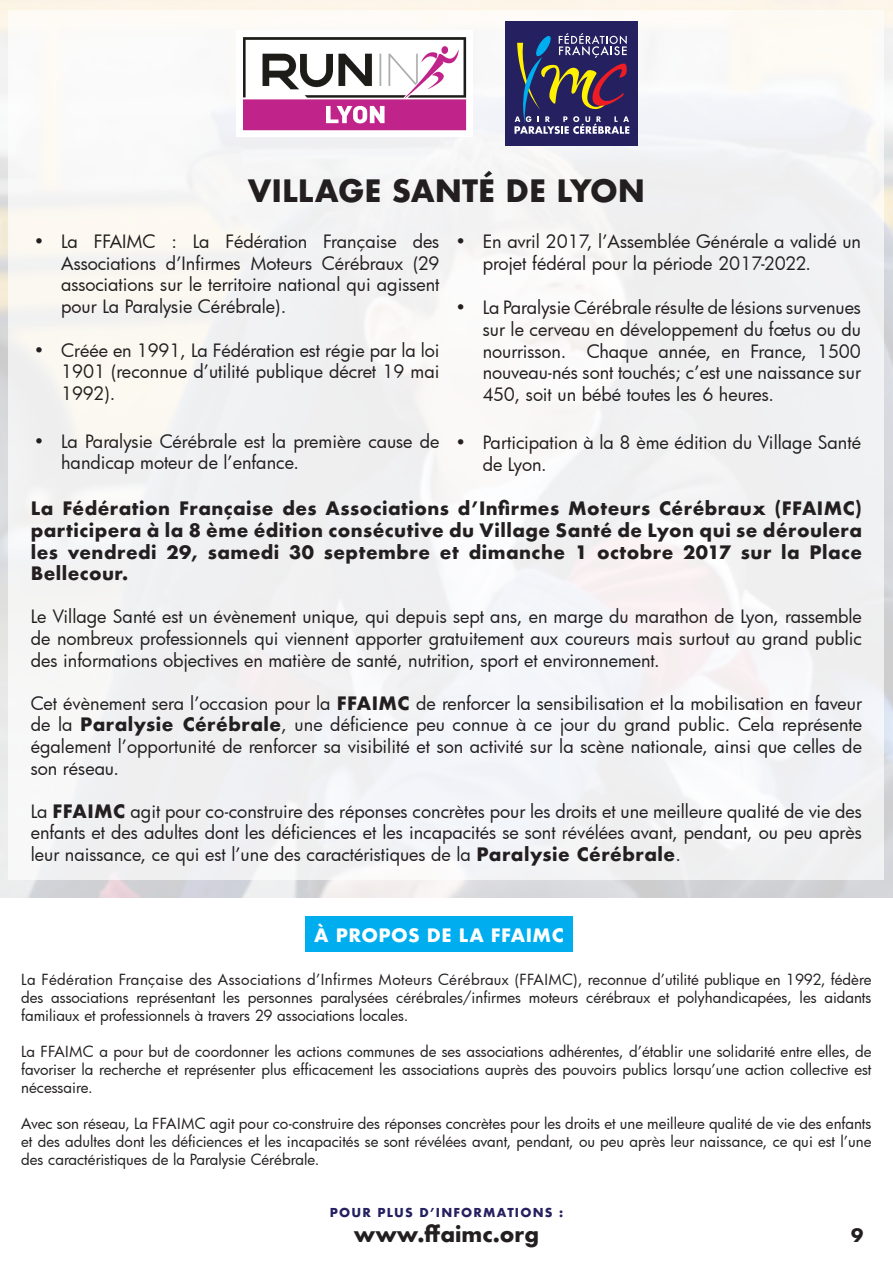
<style>
.page{position:relative;width:893px;height:1263px;background:#fff}
.page>*{position:absolute;margin:0;border:0;box-sizing:border-box;transform-origin:0 0}
.t1{font:700 30px "Futura";color:#231f20}
.t2{font:700 21px "Futura";color:#231f20}
.t3{font:18px/21.6px "Futura";color:#231f20;text-align:justify}
.t4{font:700 18px/21.6px "Futura";letter-spacing:.025em;color:#231f20;text-align:justify}
.t5{font:700 18px "Futura";letter-spacing:.025em;color:#fff}
.t6{font:15px/18px "Futura";letter-spacing:-.005em;color:#231f20;text-align:justify}
.t7{font:700 12px "Futura";letter-spacing:.1em;color:#252161}
.s1{font-weight:700}
</style>
<div class="page">
<img style="left:0;top:0;width:893px;height:898px">
<div style="left:9px;top:11px;width:875px;height:869px;background:#f2f2f3"></div>
<div style="left:305px;top:917px;width:268px;height:35px;background:#00aeef"></div>
<img style="left:237px;top:31px;width:235px;height:105px">
<div style="left:506px;top:21px;width:132px;height:125px;background:#252161"></div>
<svg style="left:515px;top:33px;width:114px;height:101px"></svg>
<h1 class="t1" style="left:248px;top:171px;width:399px">Village santé de lyon</h1>
<p class="t3" style="left:61px;top:230px;width:380px">La FFAIMC : La Fédération Française des Associations d’Infirmes Moteurs Cérébraux (29 associations sur le territoire national qui agissent pour La Paralysie Cérébrale).</p>
<p class="t3" style="left:483px;top:230px;width:380px">En avril 2017, l’Assemblée Générale a validé un projet fédéral pour la période 2017-2022.</p>
<p class="t3" style="left:61px;top:339px;width:380px">Créée en 1991, La Fédération est régie par la loi 1901 (reconnue d’utilité publique décret 19 mai 1992).</p>
<p class="t3" style="left:61px;top:430px;width:380px">La Paralysie Cérébrale est la première cause de handicap moteur de l’enfance.</p>
<p class="t3" style="left:34px;top:230px;width:12px">•</p>
<p class="t3" style="left:455px;top:230px;width:12px">•</p>
<p class="t3" style="left:483px;top:297px;width:380px">La Paralysie Cérébrale résulte de lésions survenues sur le cerveau en développement du fœtus ou du nourrisson. Chaque année, en France, 1500 nouveau-nés sont touchés; c’est une naissance sur 450, soit un bébé toutes les 6 heures.</p>
<p class="t3" style="left:483px;top:431px;width:380px">Participation à la 8 ème édition du Village Santé de Lyon.</p>
<p class="t3" style="left:455px;top:297px;width:12px">•</p>
<p class="t3" style="left:34px;top:339px;width:12px">•</p>
<p class="t3" style="left:34px;top:430px;width:12px">•</p>
<p class="t3" style="left:455px;top:431px;width:12px">•</p>
<p class="t4" style="left:31px;top:498px;width:833px">La Fédération Française des Associations d’Infirmes Moteurs Cérébraux (FFAIMC) participera à la 8 ème édition consécutive du Village santé de lyon qui se déroulera les vendredi 29, samedi 30 septembre et dimanche 1 octobre 2017 sur la place bellecour.</p>
<p class="t3" style="left:31px;top:606px;width:833px">Le Village Santé est un évènement unique, qui depuis sept ans, en marge du marathon de Lyon, rassemble de nombreux professionnels qui viennent apporter gratuitement aux coureurs mais surtout au grand public des informations objectives en matière de santé, nutrition, sport et environnement.</p>
<p class="t3" style="left:31px;top:692px;width:833px">Cet évènement sera l’occasion pour la <span class="s1">FFaiMc</span> de renforcer la sensibilisation et la mobilisation en faveur de la <span class="s1">paralysie cérébrale</span>, une déficience peu connue à ce jour du grand public. Cela représente également l’opportunité de renforcer sa visibilité et son activité sur la scène nationale, ainsi que celles de son réseau.</p>
<p class="t3" style="left:31px;top:800px;width:833px">La <span class="s1">FFaiMc</span> agit pour co-construire des réponses concrètes pour les droits et une meilleure qualité de vie des enfants et des adultes dont les déficiences et les incapacités se sont révélées avant, pendant, ou peu après leur naissance, ce qui est l’une des caractéristiques de la <span class="s1">paralysie cérébrale</span>.</p>
<p class="t5" style="left:314px;top:923px;width:251px">À propos de la FFaiMc</p>
<p class="t6" style="left:21px;top:970px;width:852px">La Fédération Française des Associations d’Infirmes Moteurs Cérébraux (FFAIMC), reconnue d’utilité publique en 1992, fédère des associations représentant les personnes paralysées cérébrales/infirmes moteurs cérébraux et polyhandicapées, les aidants familiaux et professionnels à travers 29 associations locales.</p>
<p class="t6" style="left:21px;top:1042px;width:852px">La FFAIMC a pour but de coordonner les actions communes de ses associations adhérentes, d’établir une solidarité entre elles, de favoriser la recherche et représenter plus efficacement les associations auprès des pouvoirs publics lorsqu’une action collective est nécessaire.</p>
<p class="t6" style="left:21px;top:1114px;width:852px">Avec son réseau, La FFAIMC agit pour co-construire des réponses concrètes pour les droits et une meilleure qualité de vie des enfants et des adultes dont les déficiences et les incapacités se sont révélées avant, pendant, ou peu après leur naissance, ce qui est l’une des caractéristiques de la Paralysie Cérébrale.</p>
<p class="t7" style="left:330px;top:1204px;width:235px">pour plus d’inForMations :</p>
<p class="t2" style="left:354px;top:1220px;width:187px">www.ffaimc.org</p>
<p class="t4" style="left:851px;top:1224px;width:14px">9</p>
</div>
